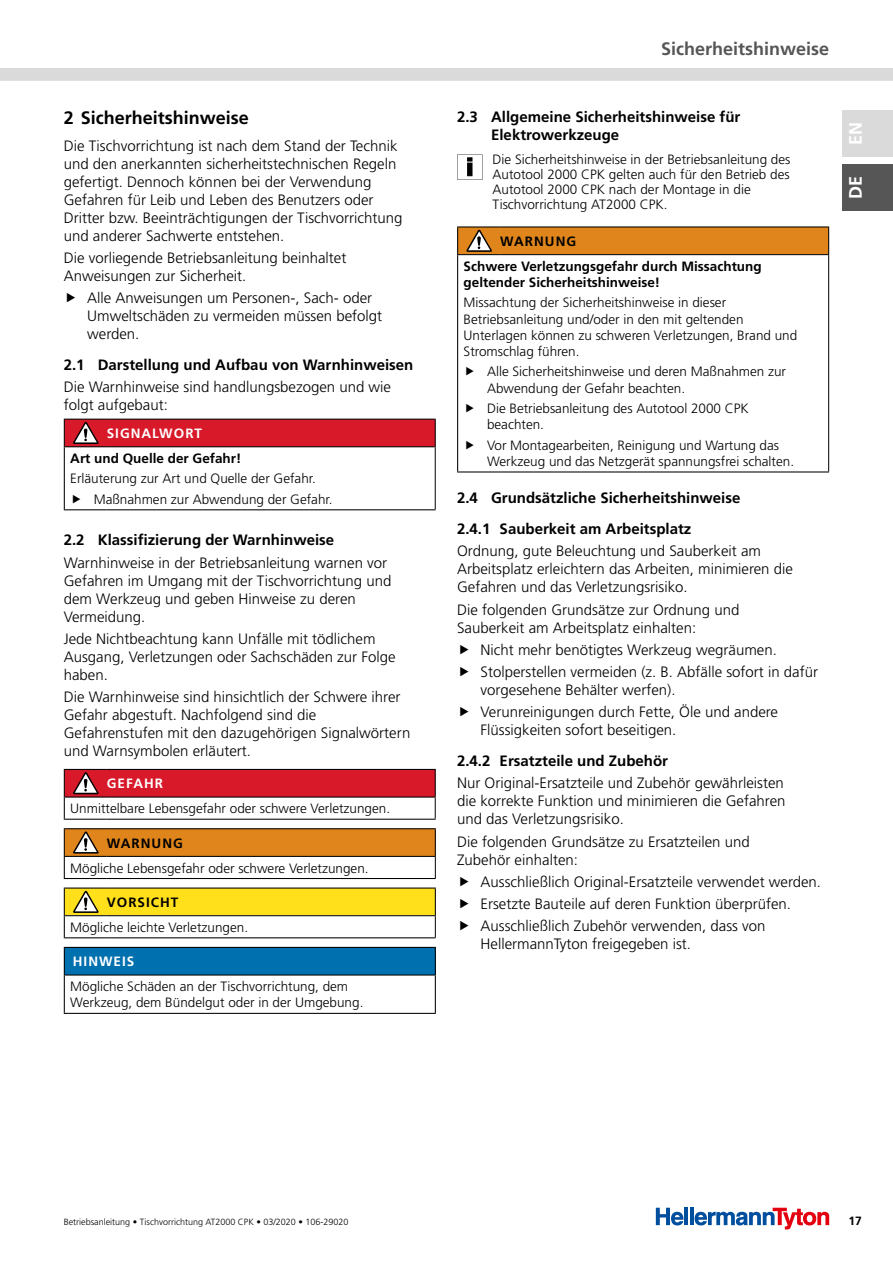
<style>
.page{position:relative;width:893px;height:1263px;background:#fff}
.page>*{position:absolute;margin:0;border:0;box-sizing:border-box;transform-origin:0 0}
.t1{font:700 18px "Frutiger LT Std";color:#000}
.t2{font:700 18px "Frutiger LT Std";color:#565656}
.t3{font:700 18px "Frutiger LT Std";color:#fff}
.t4{font:300 15px/18px "Frutiger LT Std";color:#000}
.t5{font:700 15px/18px "Frutiger LT Std";color:#000}
.t6{font:300 13.5px/16.2px "Frutiger LT Std";color:#000}
.t7{font:700 13.5px/24.9px "Frutiger LT Std";color:#000}
.t8{font:700 13.5px "Frutiger LT Std";letter-spacing:.075em;color:#fff}
.t9{font:700 13.5px "Frutiger LT Std";letter-spacing:.075em;color:#000}
.t10{font:700 12px "Frutiger LT Std";color:#000}
.t11{font:300 9px "Frutiger LT Std";color:#000}
</style>
<div class="page">
<div style="left:0;top:68px;width:893px;height:13px;background:#dadada"></div>
<div style="left:842px;top:111px;width:51px;height:46px;background:#dadada"></div>
<div style="left:842px;top:164px;width:51px;height:47px;background:#565656"></div>
<hr style="left:684px;top:1208px;width:4px;height:17px;background:#004e9e">
<hr style="left:690px;top:1208px;width:4px;height:17px;background:#004e9e">
<svg style="left:656px;top:1208px;width:27px;height:17px"></svg>
<svg style="left:695px;top:1208px;width:134px;height:21px"></svg>
<hr style="left:435px;top:447px;width:1px;height:62px;background:#000">
<hr style="left:64px;top:509px;width:43px;height:1px;background:#000">
<hr style="left:107px;top:509px;width:329px;height:1px;background:#000">
<hr style="left:64px;top:447px;width:1px;height:62px;background:#000">
<svg style="left:64px;top:419px;width:372px;height:28px;background:#c91b2a"></svg>
<hr style="left:64px;top:819px;width:43px;height:1px;background:#000">
<hr style="left:107px;top:819px;width:329px;height:1px;background:#000">
<svg style="left:64px;top:769px;width:372px;height:50px"></svg>
<hr style="left:64px;top:878px;width:43px;height:1px;background:#000">
<hr style="left:107px;top:878px;width:329px;height:1px;background:#000">
<hr style="left:64px;top:828px;width:43px;height:1px;background:#000">
<hr style="left:107px;top:828px;width:329px;height:1px;background:#000">
<svg style="left:64px;top:829px;width:372px;height:49px"></svg>
<hr style="left:64px;top:937px;width:43px;height:1px;background:#000">
<hr style="left:107px;top:937px;width:329px;height:1px;background:#000">
<hr style="left:64px;top:887px;width:43px;height:1px;background:#000">
<hr style="left:107px;top:887px;width:329px;height:1px;background:#000">
<svg style="left:64px;top:888px;width:372px;height:49px"></svg>
<div style="left:64px;top:947px;width:371px;height:28px;background:#0070af"></div>
<hr style="left:435px;top:975px;width:1px;height:38px;background:#000">
<hr style="left:64px;top:975px;width:1px;height:38px;background:#000">
<hr style="left:64px;top:1013px;width:372px;height:1px;background:#000">
<hr style="left:64px;top:947px;width:372px;height:1px;background:#000">
<svg style="left:64px;top:948px;width:1px;height:26px"></svg>
<svg style="left:435px;top:948px;width:1px;height:26px"></svg>
<hr style="left:64px;top:974px;width:372px;height:1px;background:#000">
<svg style="left:457px;top:154px;width:25px;height:26px"></svg>
<hr style="left:828px;top:255px;width:1px;height:216px;background:#000">
<hr style="left:457px;top:255px;width:1px;height:216px;background:#000">
<hr style="left:457px;top:471px;width:43px;height:1px;background:#000">
<hr style="left:500px;top:471px;width:329px;height:1px;background:#000">
<hr style="left:457px;top:226px;width:43px;height:1px;background:#000">
<hr style="left:500px;top:226px;width:329px;height:1px;background:#000">
<svg style="left:457px;top:227px;width:372px;height:28px;background:#d17e1e"></svg>
<p class="t1" style="left:64px;top:107px;width:187px">2 Sicherheitshinweise</p>
<p class="t4" style="left:64px;top:137px;width:340px">Die Tischvorrichtung ist nach dem Stand der Technik und den anerkannten sicherheitstechnischen Regeln gefertigt. Dennoch können bei der Verwendung Gefahren für Leib und Leben des Benutzers oder Dritter bzw. Beeinträchtigungen der Tischvorrichtung und anderer Sachwerte entstehen.</p>
<p class="t4" style="left:64px;top:249px;width:284px">Die vorliegende Betriebsanleitung beinhaltet<br>Anweisungen zur Sicherheit.</p>
<p class="t4" style="left:87px;top:289px;width:297px">Alle Anweisungen um Personen-, Sach- oder<br>Umweltschäden zu vermeiden müssen befolgt werden.</p>
<p class="t5" style="left:64px;top:356px;width:351px">2.1 Darstellung und Aufbau von Warnhinweisen</p>
<p class="t4" style="left:64px;top:378px;width:329px">Die Warnhinweise sind handlungsbezogen und wie folgt aufgebaut:</p>
<p class="t8" style="left:107px;top:425px;width:97px">SIGNALWORT</p>
<p class="t7" style="left:70px;top:446px;width:173px">Art und Quelle der Gefahr!</p>
<p class="t6" style="left:94px;top:469px;width:240px;line-height:20.4px;text-indent:-23px">Erläuterung zur Art und Quelle der Gefahr.<br>Maßnahmen zur Abwendung der Gefahr.</p>
<p class="t5" style="left:64px;top:531px;width:272px">2.2 Klassifizierung der Warnhinweise</p>
<p class="t4" style="left:64px;top:554px;width:329px">Warnhinweise in der Betriebsanleitung warnen vor Gefahren im Umgang mit der Tischvorrichtung und dem Werkzeug und geben Hinweise zu deren Vermeidung.</p>
<p class="t4" style="left:64px;top:630px;width:333px">Jede Nichtbeachtung kann Unfälle mit tödlichem<br>Ausgang, Verletzungen oder Sachschäden zur Folge haben.</p>
<p class="t4" style="left:64px;top:688px;width:348px">Die Warnhinweise sind hinsichtlich der Schwere ihrer Gefahr abgestuft. Nachfolgend sind die Gefahrenstufen mit den dazugehörigen Signalwörtern und Warnsymbolen erläutert.</p>
<p class="t8" style="left:107px;top:775px;width:58px">GEFAHR</p>
<p class="t6" style="left:70px;top:801px;width:321px">Unmittelbare Lebensgefahr oder schwere Verletzungen.</p>
<p class="t9" style="left:107px;top:835px;width:78px">WARNUNG</p>
<p class="t6" style="left:70px;top:860px;width:300px">Mögliche Lebensgefahr oder schwere Verletzungen.</p>
<p class="t9" style="left:107px;top:894px;width:73px">VORSICHT</p>
<p class="t6" style="left:70px;top:919px;width:179px">Mögliche leichte Verletzungen.</p>
<p class="t8" style="left:73px;top:954px;width:63px">HINWEIS</p>
<p class="t6" style="left:70px;top:978px;width:295px">Mögliche Schäden an der Tischvorrichtung, dem<br>Werkzeug, dem Bündelgut oder in der Umgebung.</p>
<p class="t2" style="left:661px;top:38px;width:170px">Sicherheitshinweise</p>
<p class="t5" style="left:491px;top:108px;width:251px;text-indent:-34px">2.3 Allgemeine Sicherheitshinweise für<br>Elektrowerkzeuge</p>
<p class="t6" style="left:493px;top:152px;width:299px;line-height:15px">Die Sicherheitshinweise in der Betriebsanleitung des Autotool 2000 CPK gelten auch für den Betrieb des Autotool 2000 CPK nach der Montage in die Tischvorrichtung AT2000 CPK.</p>
<p class="t7" style="left:464px;top:229px;width:300px;text-indent:37px">WARNUNG<br>Schwere Verletzungsgefahr durch Missachtung</p>
<p class="t7" style="left:464px;top:270px;width:198px">geltender Sicherheitshinweise!</p>
<p class="t6" style="left:464px;top:295px;width:335px">Missachtung der Sicherheitshinweise in dieser Betriebsanleitung und/oder in den mit geltenden Unterlagen können zu schweren Verletzungen, Brand und Stromschlag führen.</p>
<p class="t6" style="left:487px;top:364px;width:301px">Alle Sicherheitshinweise und deren Maßnahmen zur<br>Abwendung der Gefahr beachten.</p>
<p class="t6" style="left:487px;top:401px;width:263px">Die Betriebsanleitung des Autotool 2000 CPK beachten.</p>
<p class="t6" style="left:487px;top:437px;width:309px">Vor Montagearbeiten, Reinigung und Wartung das<br>Werkzeug und das Netzgerät spannungsfrei schalten.</p>
<p class="t5" style="left:457px;top:483px;width:285px;line-height:30.8px">2.4 Grundsätzliche Sicherheitshinweise<br>2.4.1 Sauberkeit am Arbeitsplatz</p>
<p class="t4" style="left:457px;top:542px;width:337px">Ordnung, gute Beleuchtung und Sauberkeit am<br>Arbeitsplatz erleichtern das Arbeiten, minimieren die<br>Gefahren und das Verletzungsrisiko.</p>
<p class="t4" style="left:457px;top:600px;width:284px">Die folgenden Grundsätze zur Ordnung und<br>Sauberkeit am Arbeitsplatz einhalten:</p>
<p class="t4" style="left:480px;top:639px;width:339px;line-height:22.2px">Nicht mehr benötigtes Werkzeug wegräumen.<br>Stolperstellen vermeiden (z. B. Abfälle sofort in dafür</p>
<p class="t4" style="left:480px;top:679px;width:299px;line-height:22.2px">vorgesehene Behälter werfen).<br>Verunreinigungen durch Fette, Öle und andere</p>
<p class="t4" style="left:480px;top:721px;width:197px">Flüssigkeiten sofort beseitigen.</p>
<p class="t5" style="left:457px;top:752px;width:212px">2.4.2 Ersatzteile und Zubehör</p>
<p class="t4" style="left:457px;top:774px;width:330px;text-align:justify">Nur Original-Ersatzteile und Zubehör gewährleisten die korrekte Funktion und minimieren die Gefahren und das Verletzungsrisiko.</p>
<p class="t4" style="left:457px;top:832px;width:294px">Die folgenden Grundsätze zu Ersatzteilen und<br>Zubehör einhalten:</p>
<p class="t4" style="left:480px;top:871px;width:342px;line-height:22.2px">Ausschließlich Original-Ersatzteile verwendet werden.<br>Ersetzte Bauteile auf deren Funktion überprüfen.<br>Ausschließlich Zubehör verwenden, dass von</p>
<p class="t4" style="left:480px;top:935px;width:212px">HellermannTyton freigegeben ist.</p>
<p class="t3" style="left:845px;top:145px;width:25px;rotate:-90deg">EN</p>
<p class="t3" style="left:845px;top:199px;width:25px;rotate:-90deg">DE</p>
<p class="t11" style="left:64px;top:1217px;width:286px">Betriebsanleitung • Tischvorrichtung AT2000 CPK • 03/2020 • 106-29020</p>
<p class="t10" style="left:848px;top:1214px;width:15px">17</p>
</div>
